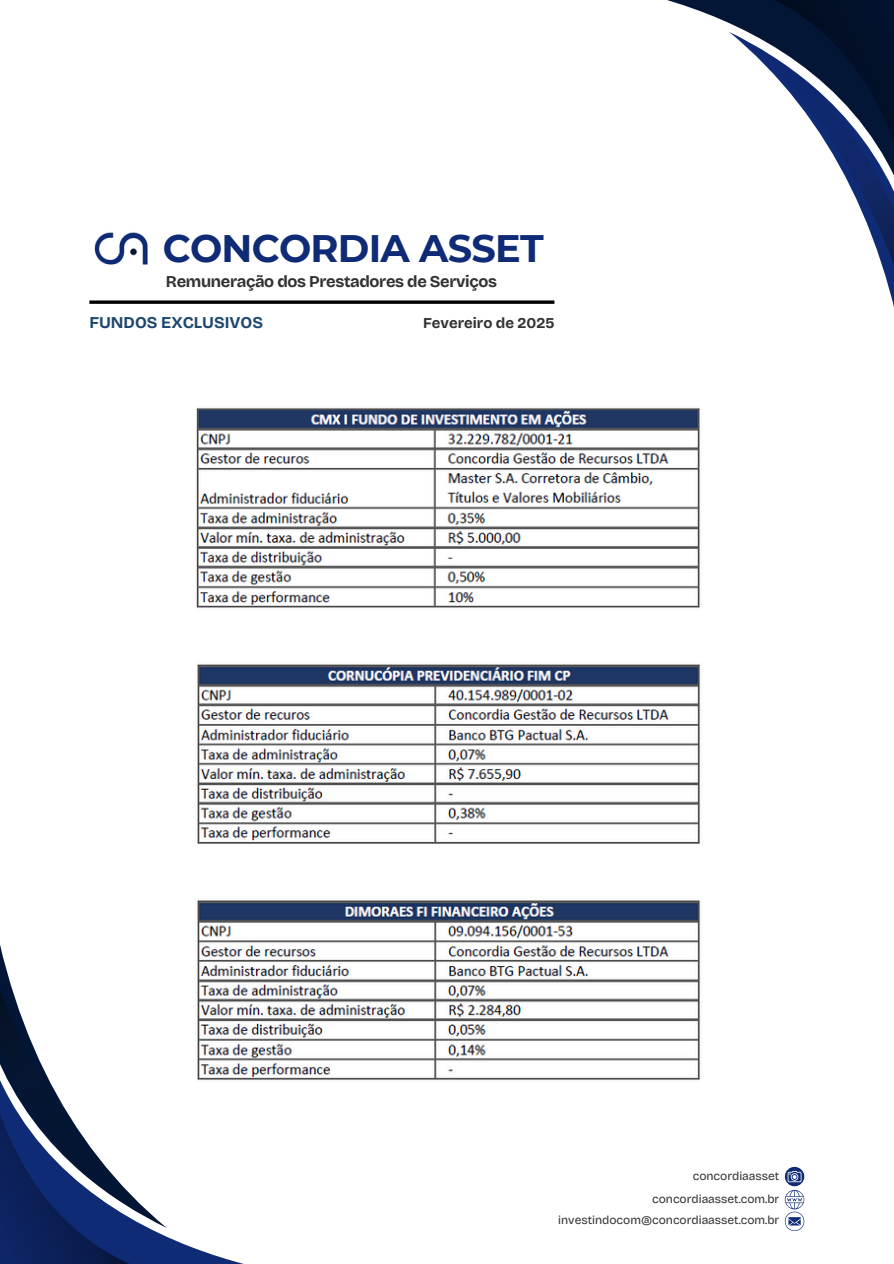
<style>
.page{position:relative;width:894px;height:1264px;background:#fff}
.page>*{position:absolute;margin:0;border:0;box-sizing:border-box;transform-origin:0 0}
.t1{font:700 38.25px "Montserrat";letter-spacing:-.02em;color:#102b75}
.t2{font:700 16.5px "Bricolage Grotesque";letter-spacing:-.02em;color:#323232}
.t3{font:700 16.5px "Bricolage Grotesque";color:#1d476e}
.t4{font:700 15px "Bricolage Grotesque";color:#323232}
.t5{font:12px "Bricolage Grotesque";color:#323232}
</style>
<div class="page">
<img style="left:197px;top:664px;width:503px;height:416px">
<img style="left:196px;top:408px;width:504px;height:200px">
<svg style="left:708px;top:0;width:185px;height:32px;background:#12213b"></svg>
<svg style="left:729px;top:32px;width:164px;height:271px"></svg>
<svg style="left:187px;top:1037px;width:154px;height:226px"></svg>
<svg style="left:0;top:1227px;width:187px;height:36px;background:#1b316d"></svg>
<svg style="left:0;top:945px;width:166px;height:282px"></svg>
<svg style="left:89px;top:300px;width:465px;height:4px;background:#272727"></svg>
<img style="left:94px;top:232px;width:54px;height:33px">
<svg style="left:784px;top:1166px;width:19px;height:64px"></svg>
<p class="t1" style="left:163px;top:225px;width:382px">CONCORDIA ASSET</p>
<p class="t2" style="left:166px;top:272px;width:332px">Remuneração dos Prestadores de Serviços</p>
<h3 class="t3" style="left:89px;top:313px;width:175px">FUNDOS EXCLUSIVOS</h3>
<h1 class="t4" style="left:423px;top:314px;width:133px">Fevereiro de 2025</h1>
<p class="t5" style="left:692px;top:1168px;width:88px">concordiaasset</p>
<h3 class="t5" style="left:558px;top:1213px;width:222px">investindocom@concordiaasset.com.br</h3>
<p class="t5" style="left:652px;top:1191px;width:129px">concordiaasset.com.br</p>
</div>
